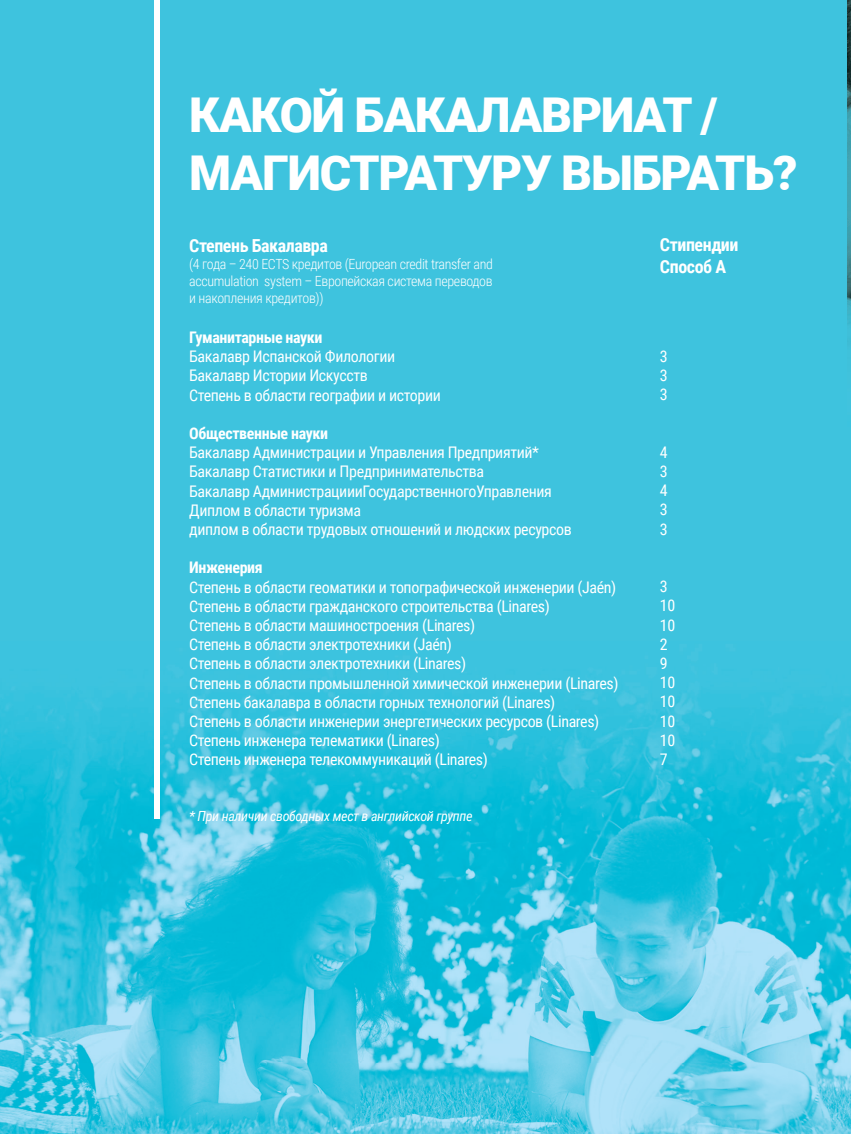
<style>
.page{position:relative;width:851px;height:1134px;background:#fff}
.page>*{position:absolute;margin:0;border:0;box-sizing:border-box;transform-origin:0 0}
.t1{font:900 48px/57.6px "Roboto";letter-spacing:-.025em;color:#fff}
.t2{font:700 18px/21.6px "Roboto Condensed";letter-spacing:-.025em;color:#fff}
.t3{font:16px/19.2px "Roboto Condensed";letter-spacing:-.025em;color:#fff}
.t4{font:700 16px "Roboto Condensed";letter-spacing:-.025em;color:#fff}
.t5{font:300 14px/16.8px "Roboto Condensed";letter-spacing:-.025em;color:#fff;text-align:justify}
.t6{font:italic 14px "Roboto Condensed";letter-spacing:-.025em;color:#fff}
</style>
<div class="page">
<div style="left:0;top:0;width:850px;height:1134px;background:#3ec3de"></div>
<img style="left:847px;top:0;width:3px;height:342px">
<img style="left:0;top:641px;width:850px;height:493px">
<div style="left:154px;top:0;width:5px;height:819px;background:#fff"></div>
<h1 class="t1" style="left:189px;top:85px;width:610px">КАКОЙ БАКАЛАВРИАТ /<br>МАГИСТРАТУРУ ВЫБРАТЬ?</h1>
<p class="t2" style="left:189px;top:234px;width:140px">Степень Бакалавра</p>
<p class="t5" style="left:189px;top:255px;width:305px">(4 года – 240 ECTS кредитов (European credit transfer and accumulation system – Европейская система переводов и накопления кредитов))</p>
<p class="t4" style="left:189px;top:326px;width:135px">Гуманитарные науки</p>
<p class="t3" style="left:189px;top:346px;width:253px">Бакалавр Испанской Филологии<br>Бакалавр Истории Искусств<br>Степень в области географии и истории</p>
<p class="t4" style="left:189px;top:422px;width:140px">Oбщественные науки</p>
<p class="t3" style="left:189px;top:442px;width:384px">Бакалавр Администрации и Управления Предприятий* Бакалавр Статистики и Предпринимательства<br>Бакалавр АдминистрациииГосударственногоУправления Диплом в области туризма<br>диплом в области трудовых отношений и людских ресурсов</p>
<p class="t4" style="left:189px;top:556px;width:75px">Инженерия</p>
<p class="t3" style="left:189px;top:577px;width:430px">Степень в области геоматики и топографической инженерии (Jaén)<br>Степень в области гражданского строительства (Linares)<br>Степень в области машиностроения (Linares)<br>Степень в области электротехники (Jaén)<br>Степень в области электротехники (Linares)<br>Степень в области промышленной химической инженерии (Linares)<br>Степень бакалавра в области горных технологий (Linares)<br>Степень в области инженерии энергетических ресурсов (Linares)<br>Степень инженера телематики (Linares)<br>Степень инженера телекоммуникаций (Linares)</p>
<p class="t6" style="left:189px;top:806px;width:285px">* При наличии свободных мест в английской группе</p>
<p class="t2" style="left:660px;top:233px;width:80px">Стипендии<br>Способ А</p>
<p class="t3" style="left:660px;top:346px;width:9px;text-align:justify">3<br>3<br>3</p>
<p class="t3" style="left:660px;top:442px;width:9px;text-align:justify">4<br>3<br>4<br>3<br>3</p>
<p class="t3" style="left:660px;top:576px;width:17px">3<br>10<br>10<br>2<br>9<br>10<br>10<br>10<br>10<br>7</p>
</div>
